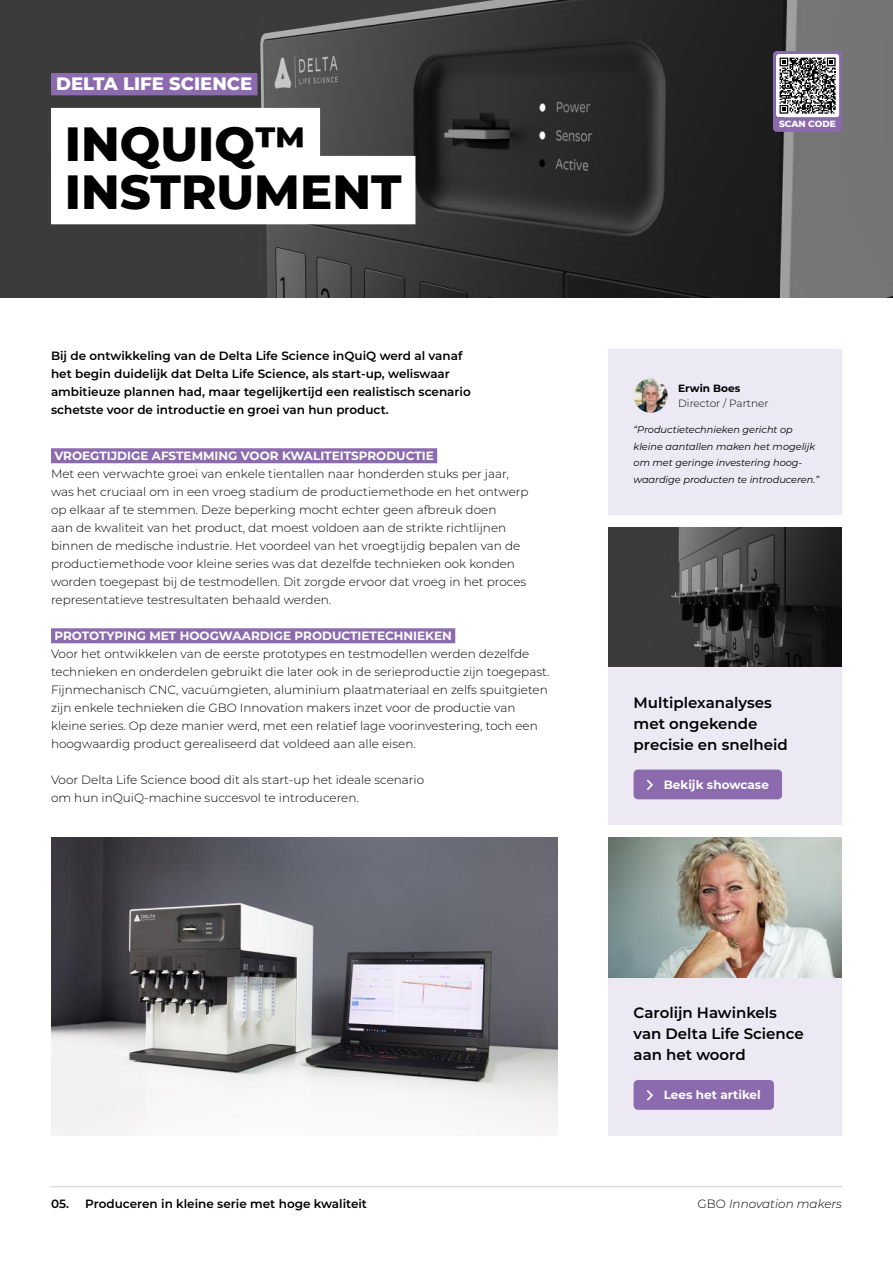
<style>
.page{position:relative;width:893px;height:1263px;background:#fff}
.page>*{position:absolute;margin:0;border:0;box-sizing:border-box;transform-origin:0 0}
.t1{font:800 48px/48px "Montserrat";color:#000}
.t2{font:800 18px "Montserrat";color:#fff}
.t3{font:600 15px/21px "Montserrat";color:#000}
.t4{font:300 12px/18px "Montserrat";color:#000}
.t5{font:600 12px/18px "Montserrat";color:#000}
.t6{font:700 12px "Montserrat";color:#fff}
.t7{font:italic 300 12px "Montserrat";color:#000}
.t8{font:300 10.5px "Montserrat";color:#000}
.t9{font:700 10.5px "Montserrat";color:#000}
.t10{font:italic 9.75px/16.5px "Montserrat";color:#000}
.t11{font:800 9px "Montserrat";color:#fff}
.s1{font-style:normal}
</style>
<div class="page">
<img style="left:608px;top:838px;width:234px;height:140px">
<img style="left:608px;top:527px;width:234px;height:140px">
<img style="left:51px;top:838px;width:506px;height:297px">
<img style="left:0;top:0;width:893px;height:298px">
<div style="left:608px;top:978px;width:234px;height:157px;background:#ede9f4"></div>
<div style="left:608px;top:667px;width:234px;height:158px;background:#ede9f4"></div>
<div style="left:608px;top:349px;width:234px;height:165px;background:#ede9f4"></div>
<div style="left:51px;top:448px;width:386px;height:15px;background:#8b6bae"></div>
<div style="left:51px;top:628px;width:404px;height:15px;background:#8b6bae"></div>
<div style="left:634px;top:1080px;width:140px;height:30px;background:#8b6bae;border-radius:4px"></div>
<div style="left:634px;top:769px;width:148px;height:30px;background:#8b6bae;border-radius:4px"></div>
<svg style="left:647px;top:1090px;width:6px;height:11px"></svg>
<svg style="left:647px;top:779px;width:6px;height:11px"></svg>
<div style="left:51px;top:108px;width:269px;height:68px;background:#fff"></div>
<div style="left:51px;top:156px;width:364px;height:68px;background:#fff"></div>
<img style="left:634px;top:379px;width:34px;height:34px;border-radius:17px">
<div style="left:51px;top:73px;width:206px;height:22px;background:#8b6bae"></div>
<svg style="left:773px;top:51px;width:69px;height:81px"></svg>
<hr style="left:51px;top:1186px;width:791px;height:1px;background:#cfd0d0">
<h2 class="t2" style="left:56px;top:71px;width:197px">DELTA LIFE SCIENCE</h2>
<h1 class="t1" style="left:65px;top:118px;width:338px">INQUIQ™<br>INSTRUMENT</h1>
<p class="t5" style="left:51px;top:346px;width:421px">Bij de ontwikkeling van de Delta Life Science inQuiQ werd al vanaf het begin duidelijk dat Delta Life Science, als start-up, weliswaar ambitieuze plannen had, maar tegelijkertijd een realistisch scenario schetste voor de introductie en groei van hun product.</p>
<p class="t6" style="left:54px;top:447px;width:381px">VROEGTIJDIGE AFSTEMMING VOOR KWALITEITSPRODUCTIE</p>
<p class="t4" style="left:51px;top:464px;width:479px">Met een verwachte groei van enkele tientallen naar honderden stuks per jaar, was het cruciaal om in een vroeg stadium de productiemethode en het ontwerp op elkaar af te stemmen. Deze beperking mocht echter geen afbreuk doen<br>aan de kwaliteit van het product, dat moest voldoen aan de strikte richtlijnen binnen de medische industrie. Het voordeel van het vroegtijdig bepalen van de productiemethode voor kleine series was dat dezelfde technieken ook konden worden toegepast bij de testmodellen. Dit zorgde ervoor dat vroeg in het proces representatieve testresultaten behaald werden.</p>
<p class="t6" style="left:54px;top:627px;width:399px">PROTOTYPING MET HOOGWAARDIGE PRODUCTIETECHNIEKEN</p>
<p class="t4" style="left:51px;top:644px;width:500px">Voor het ontwikkelen van de eerste prototypes en testmodellen werden dezelfde technieken en onderdelen gebruikt die later ook in de serieproductie zijn toegepast.<br>Fijnmechanisch CNC, vacuümgieten, aluminium plaatmateriaal en zelfs spuitgieten zijn enkele technieken die GBO Innovation makers inzet voor de productie van kleine series. Op deze manier werd, met een relatief lage voorinvestering, toch een hoogwaardig product gerealiseerd dat voldeed aan alle eisen.</p>
<p class="t4" style="left:51px;top:770px;width:375px">Voor Delta Life Science bood dit als start-up het ideale scenario om hun inQuiQ-machine succesvol te introduceren.</p>
<p class="t11" style="left:779px;top:118px;width:58px">SCAN CODE</p>
<p class="t9" style="left:678px;top:380px;width:64px">Erwin Boes</p>
<p class="t8" style="left:678px;top:396px;width:92px">Director / Partner</p>
<p class="t10" style="left:634px;top:421px;width:187px">“Productietechnieken gericht op kleine aantallen maken het mogelijk om met geringe investering hoog&shy;waardige producten te introduceren.”</p>
<p class="t3" style="left:634px;top:691px;width:156px">Multiplexanalyses met ongekende precisie en snelheid</p>
<p class="t6" style="left:664px;top:776px;width:107px">Bekijk showcase</p>
<p class="t3" style="left:634px;top:1001px;width:172px">Carolijn Hawinkels van Delta Life Science aan het woord</p>
<p class="t6" style="left:664px;top:1086px;width:99px">Lees het artikel</p>
<p class="t5" style="left:51px;top:1194px;width:318px">05. Produceren in kleine serie met hoge kwaliteit</p>
<p class="t7" style="left:698px;top:1196px;width:146px"><span class="s1">GBO</span> Innovation makers</p>
</div>
